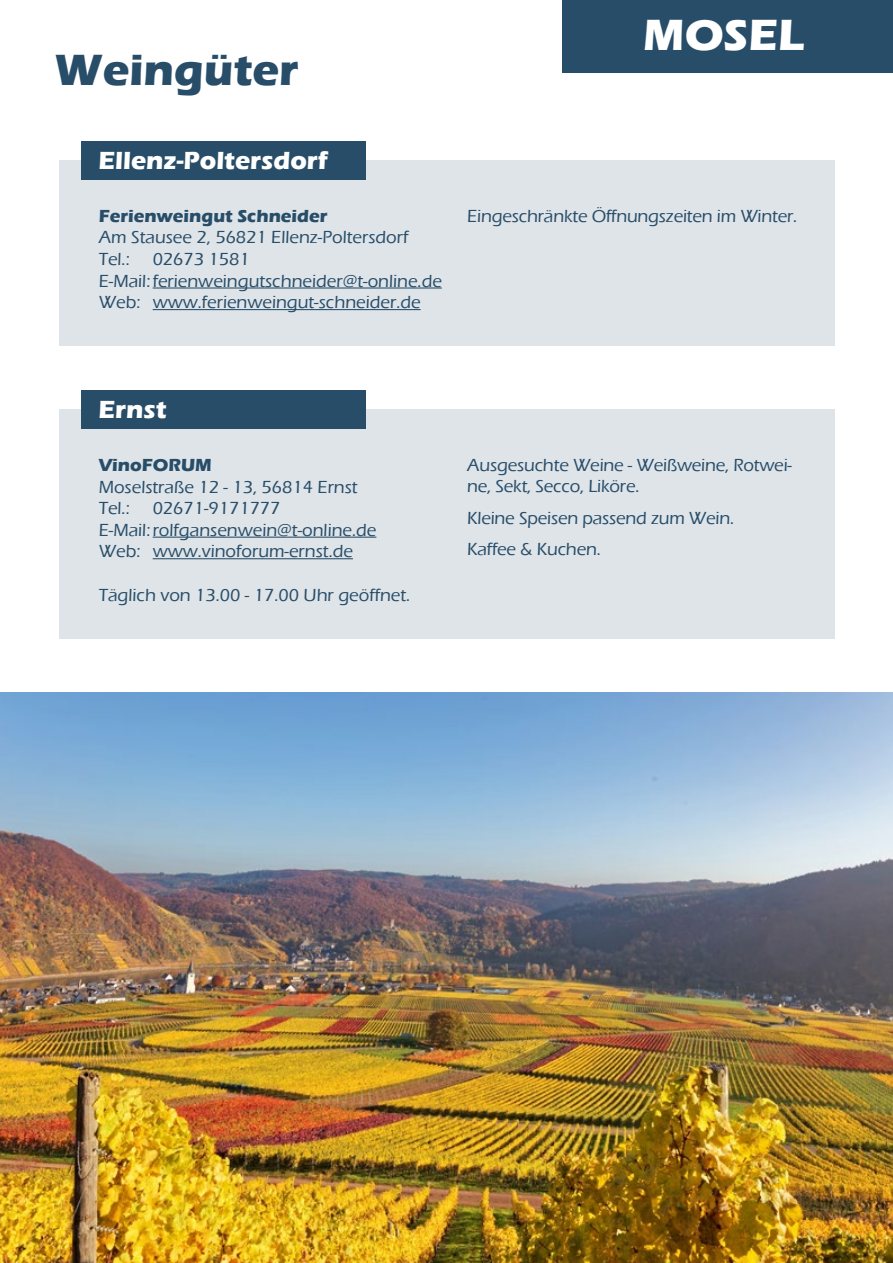
<style>
.page{position:relative;width:893px;height:1263px;background:#fff}
.page>*{position:absolute;margin:0;border:0;box-sizing:border-box;transform-origin:0 0}
.t1{font:700 45px "Eras ITC";color:#284d69}
.t2{font:700 45px "Eras ITC";color:#fff}
.t3{font:700 25.5px "Eras ITC";color:#fff}
.t4{font:500 18px/21.6px "Eras ITC";color:#284d69}
.t5{font:700 18px "Eras ITC";color:#284d69}
</style>
<div class="page">
<div style="left:563px;top:0;width:330px;height:72px;background:#284d69"></div>
<div style="left:59px;top:410px;width:775px;height:229px;background:#dee4e8"></div>
<div style="left:81px;top:391px;width:285px;height:38px;background:#284d69"></div>
<hr style="left:153px;top:537px;width:223px;height:1px;background:#284d69">
<hr style="left:153px;top:558px;width:200px;height:1px;background:#284d69">
<div style="left:59px;top:161px;width:775px;height:185px;background:#dee4e8"></div>
<div style="left:81px;top:141px;width:285px;height:39px;background:#284d69"></div>
<hr style="left:153px;top:287px;width:289px;height:2px;background:#284d69">
<hr style="left:153px;top:309px;width:268px;height:1px;background:#284d69">
<img style="left:0;top:692px;width:893px;height:571px">
<h1 class="t1" style="left:54px;top:44px;width:246px">Weingüter</h1>
<h2 class="t3" style="left:98px;top:146px;width:231px">Ellenz-Poltersdorf</h2>
<p class="t5" style="left:99px;top:205px;width:230px">Ferienweingut Schneider</p>
<p class="t4" style="left:99px;top:227px;width:311px">Am Stausee 2, 56821 Ellenz-Poltersdorf<br>Tel.:</p>
<p class="t4" style="left:99px;top:248px;width:345px;text-indent:54px">02673 1581<br>E-Mail:ferienweingutschneider@t-online.de<br>Web: www.ferienweingut-schneider.de</p>
<h1 class="t2" style="left:643px;top:9px;width:163px">MOSEL</h1>
<p class="t4" style="left:467px;top:205px;width:332px">Eingeschränkte Öffnungszeiten im Winter.</p>
<h2 class="t3" style="left:98px;top:395px;width:70px">Ernst</h2>
<p class="t5" style="left:99px;top:455px;width:114px">VinoFORUM</p>
<p class="t4" style="left:99px;top:476px;width:261px">Moselstraße 12 - 13, 56814 Ernst<br>Tel.:</p>
<p class="t4" style="left:99px;top:498px;width:279px;text-indent:54px">02671-9171777<br>E-Mail:rolfgansenwein@t-online.de<br>Web: www.vinoforum-ernst.de</p>
<p class="t4" style="left:99px;top:584px;width:313px">Täglich von 13.00 - 17.00 Uhr geöffnet.</p>
<p class="t4" style="left:467px;top:454px;width:326px">Ausgesuchte Weine - Weißweine, Rotwei&shy;ne, Sekt, Secco, Liköre.</p>
<p class="t4" style="left:467px;top:502px;width:268px;line-height:31.5px">Kleine Speisen passend zum Wein.<br>Kaffee &amp; Kuchen.</p>
</div>
